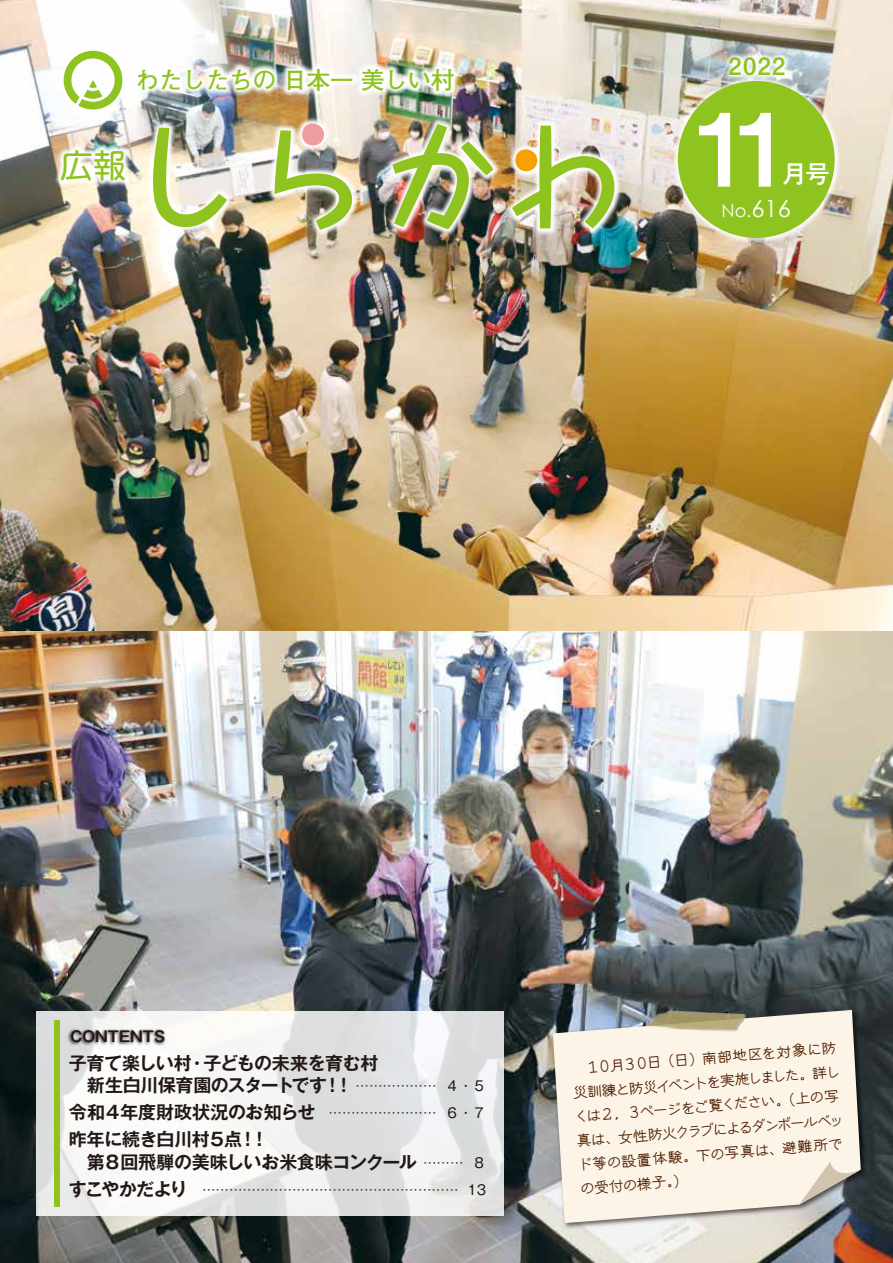
<style>
.page{position:relative;width:893px;height:1263px;background:#fff}
.page>*{position:absolute;margin:0;border:0;box-sizing:border-box;transform-origin:0 0}
.t1{font:101.1px "Midashi Go Pro MB31";color:#fff;scale:.95 1}
.t2{font:33px "Shin M Go Pro";color:#8fc31f}
.t3{font:500 24.3px "Gothic MB101 Pro";color:#fff}
.t4{font:700 24px "Futo Go B101 Pro";letter-spacing:-.025em;color:#8fc31f}
.t5{font:700 24px "Mi Go MB1 Std De";color:#8fc31f}
.t6{font:23.85px "Century Gothic";color:#fff}
.t7{font:700 18px/22.5px "Gothic MB101 Pro De";letter-spacing:-.03em;color:#221815}
.t8{font:700 18px "Gothic MB101 Pro De";letter-spacing:-.065em;color:#221815}
.t9{font:17.85px "Century Gothic";color:#fff}
.t10{font:15px/24px "HG Reithic";color:#4d1d00}
.t11{font:700 14.7px "Gothic MB101 Pro De";color:#221815}
.t12{font:13.5px "Gothic MB101 Pro";color:#221815}
.s1{font-size:17.85px}
</style>
<div class="page">
<img style="left:0;top:0;width:893px;height:1263px">
<svg style="left:36px;top:1011px;width:468px;height:205px"></svg>
<div style="left:55px;top:1020px;width:5px;height:186px;background:#8fc31f"></div>
<img style="left:65px;top:1026px;width:103px;height:24px">
<img style="left:548px;top:1005px;width:322px;height:227px">
<svg style="left:553px;top:1010px;width:308px;height:213px;background:#ede7dc"></svg>
<svg style="left:799px;top:1161px;width:62px;height:43px;background:#b7b4ac"></svg>
<img style="left:646px;top:1009px;width:100px;height:23px">
<img style="left:2px;top:0;width:619px;height:288px">
<svg style="left:64px;top:51px;width:58px;height:59px"></svg>
<svg style="left:302px;top:123px;width:22px;height:22px"></svg>
<img style="left:153px;top:128px;width:74px;height:99px">
<img style="left:274px;top:130px;width:78px;height:100px">
<img style="left:392px;top:124px;width:101px;height:105px">
<img style="left:512px;top:126px;width:102px;height:102px">
<img style="left:621px;top:0;width:270px;height:294px">
<div style="left:678px;top:81px;width:157px;height:157px;background:#8fc31f;border-radius:50%"></div>
<h3 class="t4" style="left:135px;top:60px;width:321px">わたしたちの日本一美しい村</h3>
<h2 class="t2" style="left:60px;top:138px;width:67px">広報</h2>
<h3 class="t5" style="left:729px;top:48px;width:58px">2022</h3>
<h1 class="t1" style="left:695px;top:68px;width:101px">11</h1>
<h3 class="t3" style="left:782px;top:154px;width:49px">月号</h3>
<h3 class="t6" style="left:746px;top:193px;width:46px"><span class="s1">.</span>616</h3>
<h3 class="t9" style="left:722px;top:199px;width:26px">No</h3>
<p class="t11" style="left:70px;top:1024px;width:96px">CONTENTS</p>
<h3 class="t7" style="left:203px;top:1049px;width:176px">子どもの未来を育む村</h3>
<h3 class="t7" style="left:69px;top:1049px;width:286px">子育て楽しい村<br>　新生白川保育園のスタートです !</h3>
<h3 class="t7" style="left:188px;top:1049px;width:19px">・</h3>
<h3 class="t7" style="left:323px;top:1072px;width:19px">!</h3>
<p class="t12" style="left:356px;top:1075px;width:82px">..................</p>
<p class="t12" style="left:446px;top:1075px;width:42px">４・５</p>
<h3 class="t7" style="left:250px;top:1096px;width:67px;line-height:27px;text-indent:-181px">令和４年度財政状況のお知らせ!</h3>
<p class="t12" style="left:446px;top:1102px;width:42px">６・７</p>
<p class="t12" style="left:329px;top:1102px;width:109px">........................</p>
<h3 class="t7" style="left:69px;top:1126px;width:350px">昨年に続き白川村５点<br>　第８回飛騨の美味しいお米食味コンクール</h3>
<h3 class="t8" style="left:69px;top:1174px;width:120px">すこやかだより</h3>
<h3 class="t7" style="left:239px;top:1126px;width:19px">!</h3>
<p class="t12" style="left:473px;top:1151px;width:15px">８</p>
<p class="t12" style="left:423px;top:1151px;width:42px">.........</p>
<p class="t12" style="left:468px;top:1178px;width:20px">13</p>
<p class="t12" style="left:202px;top:1178px;width:258px">.........................................................</p>
<p class="t10" style="left:621px;top:1053px;width:217px;rotate:-5deg">３０日（日）南部地区を対象に防</p>
<p class="t10" style="left:568px;top:1057px;width:271px;rotate:-5deg">　１０月<br>災訓練と防災イベントを実施しました。詳しくは２，３ページをご覧ください。（上の写真は、女性防火クラブによるダンボールベッド等の設置体験。下の写真は、避難所での受付の様子 (。</p>
</div>
